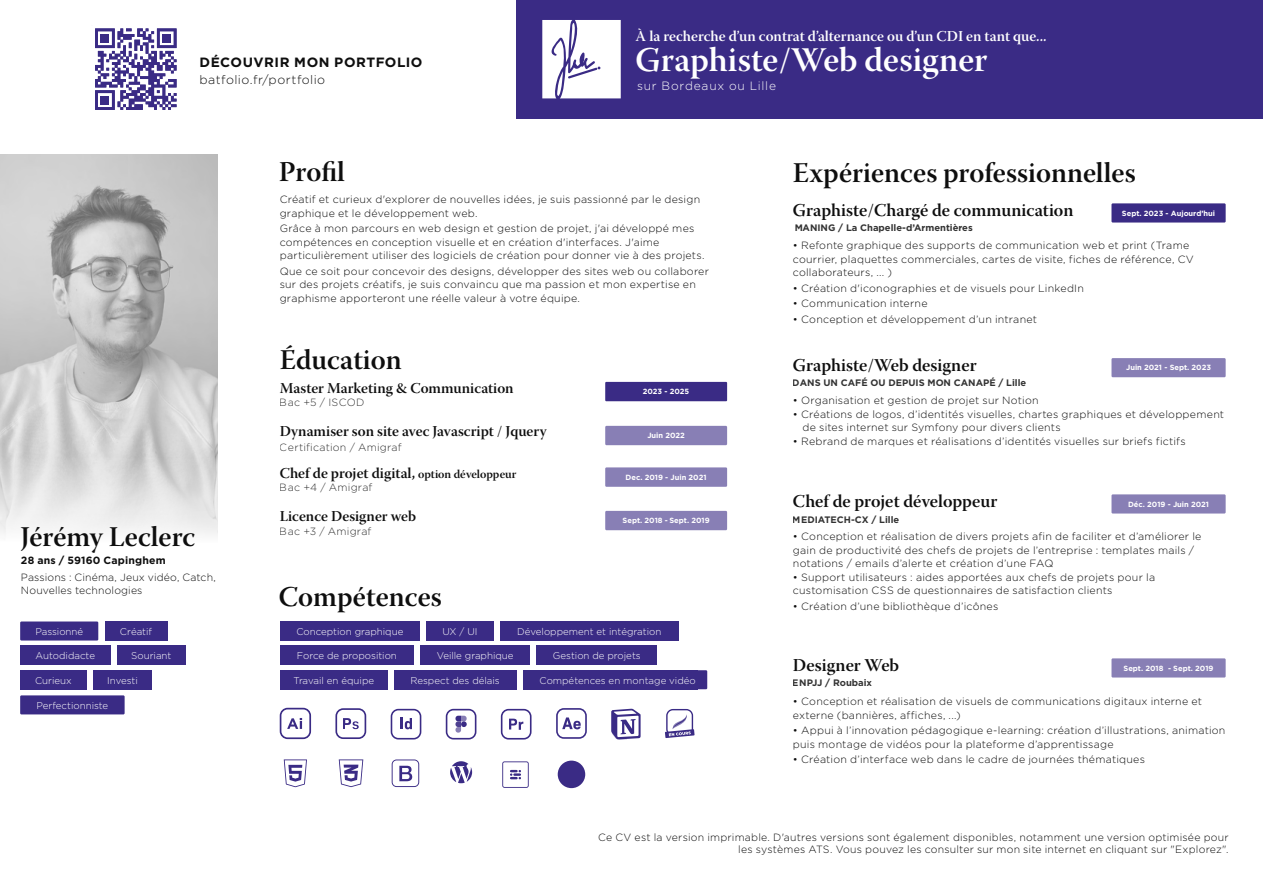
<style>
.page{position:relative;width:1263px;height:893px;background:#fff}
.page>*{position:absolute;margin:0;border:0;box-sizing:border-box;transform-origin:0 0}
.t1{font:34.5px "Warnock Pro Semibold Subh";color:#fff}
.t2{font:28.5px "Warnock Pro Semibold Subh";color:#0e0e0e}
.t3{font:18px "Warnock Pro Semibold Subh";color:#0e0e0e}
.t4{font:15px "Warnock Pro Semibold Subh";color:#0e0e0e}
.t5{font:15px "Warnock Pro Semibold Subh";color:#fff}
.t6{font:700 13.5px "Gotham";letter-spacing:.04em;color:#0e0e0e}
.t7{font:300 12.3px "Gotham";letter-spacing:.035em;color:#0e0e0e}
.t8{font:300 12px "Gotham";letter-spacing:.065em;color:#fff}
.t9{font:300 10.5px/13.5px "Gotham";letter-spacing:.02em;color:#0e0e0e}
.t10{font:700 10.5px "Gotham";letter-spacing:.02em;color:#0e0e0e}
.t11{font:300 9.75px "Gotham";color:#fff}
.t12{font:700 9.45px "Gotham";color:#0e0e0e}
.t13{font:700 7.5px "Gotham";color:#fff}
.s1{font-size:12px}
</style>
<div class="page">
<div style="left:516px;top:1px;width:747px;height:118px;background:#3a2b85"></div>
<svg style="left:542px;top:20px;width:79px;height:78px;background:#e8e6f0"></svg>
<svg style="left:284px;top:759px;width:23px;height:28px"></svg>
<svg style="left:339px;top:759px;width:24px;height:28px"></svg>
<svg style="left:392px;top:759px;width:27px;height:28px"></svg>
<svg style="left:450px;top:761px;width:22px;height:22px"></svg>
<svg style="left:502px;top:761px;width:27px;height:27px"></svg>
<div style="left:558px;top:761px;width:27px;height:27px;background:#3a2b85;border-radius:50%"></div>
<svg style="left:335px;top:708px;width:31px;height:31px"></svg>
<svg style="left:391px;top:709px;width:30px;height:30px"></svg>
<svg style="left:501px;top:709px;width:30px;height:30px"></svg>
<svg style="left:556px;top:708px;width:31px;height:31px"></svg>
<svg style="left:280px;top:708px;width:31px;height:31px"></svg>
<svg style="left:446px;top:709px;width:30px;height:30px"></svg>
<svg style="left:611px;top:709px;width:30px;height:30px"></svg>
<svg style="left:665px;top:709px;width:29px;height:29px"></svg>
<img style="left:0;top:155px;width:217px;height:289px">
<svg style="left:95px;top:28px;width:82px;height:82px"></svg>
<div style="left:101px;top:96px;width:8px;height:8px;background:#3a2b85"></div>
<svg style="left:0;top:444px;width:218px;height:90px"></svg>
<div style="left:1111px;top:358px;width:115px;height:19px;background:#887fb5"></div>
<div style="left:1111px;top:203px;width:115px;height:20px;background:#3a2b85"></div>
<div style="left:1111px;top:494px;width:115px;height:19px;background:#887fb5"></div>
<div style="left:1111px;top:658px;width:115px;height:19px;background:#887fb5"></div>
<div style="left:605px;top:426px;width:122px;height:19px;background:#887fb5"></div>
<div style="left:605px;top:382px;width:122px;height:19px;background:#3a2b85"></div>
<div style="left:605px;top:467px;width:122px;height:20px;background:#887fb5"></div>
<div style="left:605px;top:511px;width:122px;height:19px;background:#887fb5"></div>
<div style="left:420px;top:646px;width:110px;height:19px;background:#3a2b85"></div>
<div style="left:280px;top:646px;width:134px;height:19px;background:#3a2b85"></div>
<div style="left:536px;top:646px;width:121px;height:19px;background:#3a2b85"></div>
<div style="left:280px;top:621px;width:140px;height:19px;background:#3a2b85"></div>
<div style="left:426px;top:621px;width:68px;height:19px;background:#3a2b85"></div>
<div style="left:280px;top:670px;width:108px;height:19px;background:#3a2b85"></div>
<div style="left:500px;top:621px;width:178px;height:19px;background:#3a2b85"></div>
<div style="left:20px;top:695px;width:105px;height:19px;background:#3a2b85"></div>
<div style="left:20px;top:621px;width:78px;height:19px;background:#3a2b85"></div>
<div style="left:105px;top:621px;width:63px;height:20px;background:#3a2b85"></div>
<div style="left:20px;top:670px;width:67px;height:19px;background:#3a2b85"></div>
<div style="left:93px;top:670px;width:59px;height:19px;background:#3a2b85"></div>
<div style="left:117px;top:646px;width:69px;height:19px;background:#3a2b85"></div>
<div style="left:20px;top:646px;width:90px;height:19px;background:#3a2b85"></div>
<div style="left:394px;top:670px;width:123px;height:19px;background:#3a2b85"></div>
<div style="left:523px;top:670px;width:184px;height:19px;background:#3a2b85"></div>
<p class="t6" style="left:199px;top:55px;width:225px">DÉCOUVRIR MON PORTFOLIO</p>
<p class="t7" style="left:199px;top:73px;width:127px">batfolio.fr/portfolio</p>
<h3 class="t5" style="left:636px;top:27px;width:412px">À la recherche d’un contrat d’alternance ou d’un CDI en tant que...</h3>
<p class="t8" style="left:637px;top:80px;width:140px">sur Bordeaux ou Lille</p>
<h1 class="t1" style="left:636px;top:39px;width:353px">Graphiste/Web designer</h1>
<h2 class="t2" style="left:279px;top:154px;width:68px">Profil</h2>
<p class="t9" style="left:280px;top:193px;width:422px">Créatif et curieux d'explorer de nouvelles idées, je suis passionné par le design graphique et le développement web.</p>
<p class="t9" style="left:280px;top:222px;width:426px">Grâce à mon parcours en web design et gestion de projet, j'ai développé mes compétences en conception visuelle et en création d'interfaces. J'aime particulièrement utiliser des logiciels de création pour donner vie à des projets.</p>
<p class="t9" style="left:280px;top:264px;width:431px">Que ce soit pour concevoir des designs, développer des sites web ou collaborer sur des projets créatifs, je suis convaincu que ma passion et mon expertise en graphisme apporteront une réelle valeur à votre équipe.</p>
<h2 class="t2" style="left:20px;top:520px;width:177px">Jérémy Leclerc</h2>
<p class="t10" style="left:21px;top:555px;width:146px">28 ans / 59160 Capinghem</p>
<p class="t9" style="left:21px;top:571px;width:196px;line-height:12.8px">Passions : Cinéma, Jeux vidéo, Catch,<br>Nouvelles technologies</p>
<h2 class="t2" style="left:280px;top:342px;width:124px">Éducation</h2>
<h3 class="t4" style="left:280px;top:379px;width:235px">Master Marketing &amp; Communication</h3>
<p class="t9" style="left:280px;top:395px;width:86px">Bac +5 / ISCOD</p>
<h3 class="t4" style="left:280px;top:422px;width:268px">Dynamiser son site avec Javascript / Jquery</h3>
<p class="t9" style="left:280px;top:440px;width:123px">Certification / Amigraf</p>
<h3 class="t4" style="left:280px;top:464px;width:238px">Chef de projet digital, <span class="s1">option développeur</span></h3>
<p class="t9" style="left:280px;top:480px;width:94px">Bac +4 / Amigraf</p>
<h3 class="t4" style="left:280px;top:507px;width:138px">Licence Designer web</h3>
<p class="t9" style="left:280px;top:524px;width:93px">Bac +3 / Amigraf</p>
<h2 class="t2" style="left:279px;top:580px;width:165px">Compétences</h2>
<p class="t13" style="left:643px;top:387px;width:48px">2023 - 2025</p>
<p class="t13" style="left:647px;top:431px;width:39px">Juin 2022</p>
<p class="t13" style="left:626px;top:473px;width:82px">Dec. 2019 - Juin 2021</p>
<p class="t13" style="left:623px;top:516px;width:89px">Sept. 2018 - Sept. 2019</p>
<p class="t11" style="left:296px;top:626px;width:108px">Conception graphique</p>
<p class="t11" style="left:442px;top:626px;width:37px">UX / UI</p>
<p class="t11" style="left:35px;top:626px;width:49px">Passionné</p>
<p class="t11" style="left:120px;top:626px;width:34px">Créatif</p>
<p class="t11" style="left:517px;top:626px;width:146px">Développement et intégration</p>
<p class="t11" style="left:36px;top:651px;width:61px">Autodidacte</p>
<p class="t11" style="left:131px;top:651px;width:42px">Souriant</p>
<p class="t11" style="left:35px;top:675px;width:38px">Curieux</p>
<p class="t11" style="left:107px;top:675px;width:32px">Investi</p>
<p class="t11" style="left:36px;top:700px;width:73px">Perfectionniste</p>
<p class="t11" style="left:297px;top:651px;width:102px">Force de proposition</p>
<p class="t11" style="left:437px;top:651px;width:78px">Veille graphique</p>
<p class="t11" style="left:553px;top:651px;width:89px">Gestion de projets</p>
<p class="t11" style="left:294px;top:675px;width:82px">Travail en équipe</p>
<p class="t11" style="left:410px;top:675px;width:91px">Respect des délais</p>
<p class="t11" style="left:540px;top:675px;width:158px">Compétences en montage vidéo</p>
<h2 class="t2" style="left:793px;top:155px;width:344px">Expériences professionnelles</h2>
<h3 class="t3" style="left:793px;top:199px;width:282px">Graphiste/Chargé de communication</h3>
<p class="t9" style="left:793px;top:239px;width:402px">• Refonte graphique des supports de communication web et print (Trame courrier, plaquettes commerciales, cartes de visite, fiches de référence, CV collaborateurs, ... )</p>
<p class="t9" style="left:793px;top:281px;width:292px">• Création d'iconographies et de visuels pour LinkedIn</p>
<p class="t9" style="left:793px;top:297px;width:136px">• Communication interne</p>
<p class="t9" style="left:793px;top:312px;width:246px">• Conception et développement d’un intranet</p>
<p class="t13" style="left:1122px;top:209px;width:95px">Sept. 2023 - Aujourd’hui</p>
<p class="t12" style="left:794px;top:222px;width:180px">MANING / La Chapelle-d’Armentières</p>
<h3 class="t3" style="left:793px;top:354px;width:185px">Graphiste/Web designer</h3>
<p class="t9" style="left:793px;top:394px;width:247px">• Organisation et gestion de projet sur Notion</p>
<p class="t9" style="left:802px;top:407px;width:423px;text-indent:-10px">• Créations de logos, d’identités visuelles, chartes graphiques et développement de sites internet sur Symfony pour divers clients</p>
<p class="t9" style="left:793px;top:434px;width:394px">• Rebrand de marques et réalisations d’identités visuelles sur briefs fictifs</p>
<p class="t13" style="left:1126px;top:363px;width:86px">Juin 2021 - Sept. 2023</p>
<p class="t12" style="left:793px;top:377px;width:235px">DANS UN CAFÉ OU DEPUIS MON CANAPÉ / Lille</p>
<h3 class="t3" style="left:793px;top:490px;width:206px">Chef de projet développeur</h3>
<p class="t9" style="left:793px;top:530px;width:410px">• Conception et réalisation de divers projets afin de faciliter et d’améliorer le gain de productivité des chefs de projets de l’entreprise : templates mails / notations / emails d’alerte et création d’une FAQ</p>
<p class="t9" style="left:793px;top:570px;width:364px">• Support utilisateurs : aides apportées aux chefs de projets pour la customisation CSS de questionnaires de satisfaction clients</p>
<p class="t9" style="left:793px;top:599px;width:207px">• Création d’une bibliothèque d’icônes</p>
<p class="t13" style="left:1128px;top:500px;width:82px">Déc. 2019 - Juin 2021</p>
<p class="t12" style="left:793px;top:514px;width:108px">MEDIATECH-CX / Lille</p>
<h3 class="t3" style="left:793px;top:654px;width:108px">Designer Web</h3>
<p class="t13" style="left:1123px;top:664px;width:91px">Sept. 2018 - Sept. 2019</p>
<p class="t12" style="left:793px;top:677px;width:81px">ENPJJ / Roubaix</p>
<p class="t9" style="left:793px;top:695px;width:411px">• Conception et réalisation de visuels de communications digitaux interne et externe (bannières, affiches, ...)</p>
<p class="t9" style="left:793px;top:724px;width:434px">• Appui à l’innovation pédagogique e-learning: création d’illustrations, animation puis montage de vidéos pour la plateforme d’apprentissage</p>
<p class="t9" style="left:793px;top:752px;width:354px">• Création d’interface web dans le cadre de journées thématiques</p>
<p class="t9" style="left:598px;top:830px;width:632px;line-height:12.8px;text-align:right">Ce CV est la version imprimable. D'autres versions sont également disponibles, notamment une version optimisée pour les systèmes ATS. Vous pouvez les consulter sur mon site internet en cliquant sur "Explorez".</p>
</div>
